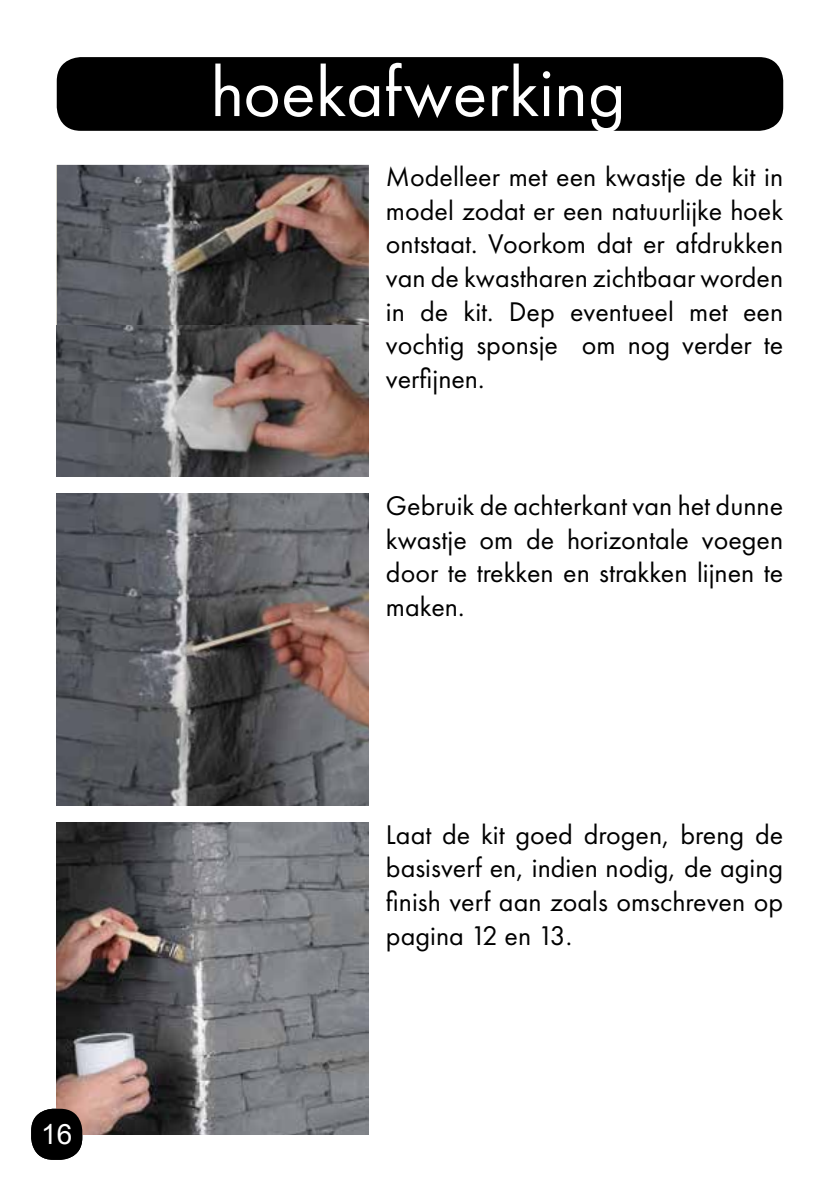
<style>
.page{position:relative;width:840px;height:1191px;background:#fff}
.page>*{position:absolute;margin:0;border:0;box-sizing:border-box;transform-origin:0 0}
.t1{font:72px "Futura PT";color:#fff}
.t2{font:28px/33.6px "Futura PT";color:#000;text-align:justify}
.t3{font:28px "Arial";color:#fff}
</style>
<div class="page">
<img style="left:57px;top:493px;width:312px;height:312px">
<img style="left:57px;top:165px;width:312px;height:160px">
<img style="left:57px;top:325px;width:312px;height:152px">
<img style="left:57px;top:822px;width:312px;height:312px">
<div style="left:57px;top:57px;width:725px;height:74px;background:#000;border-radius:24px"></div>
<div style="left:31px;top:1108px;width:51px;height:51px;background:#000;border-radius:22px"></div>
<p class="t3" style="left:41px;top:1116px;width:33px">16</p>
<h1 class="t1" style="left:210px;top:49px;width:416px">hoekafwerking</h1>
<p class="t2" style="left:386px;top:160px;width:398px">Modelleer met een kwastje de kit in model zodat er een natuurlijke hoek ontstaat. Voorkom dat er afdrukken van de kwastharen zichtbaar worden in de kit. Dep eventueel met een vochtig sponsje om nog verder te verfijnen.</p>
<p class="t2" style="left:386px;top:489px;width:398px">Gebruik de achterkant van het dunne kwastje om de horizontale voegen door te trekken en strakken lijnen te maken.</p>
<p class="t2" style="left:386px;top:817px;width:398px">Laat de kit goed drogen, breng de basisverf en, indien nodig, de aging finish verf aan zoals omschreven op pagina 12 en 13.</p>
</div>
